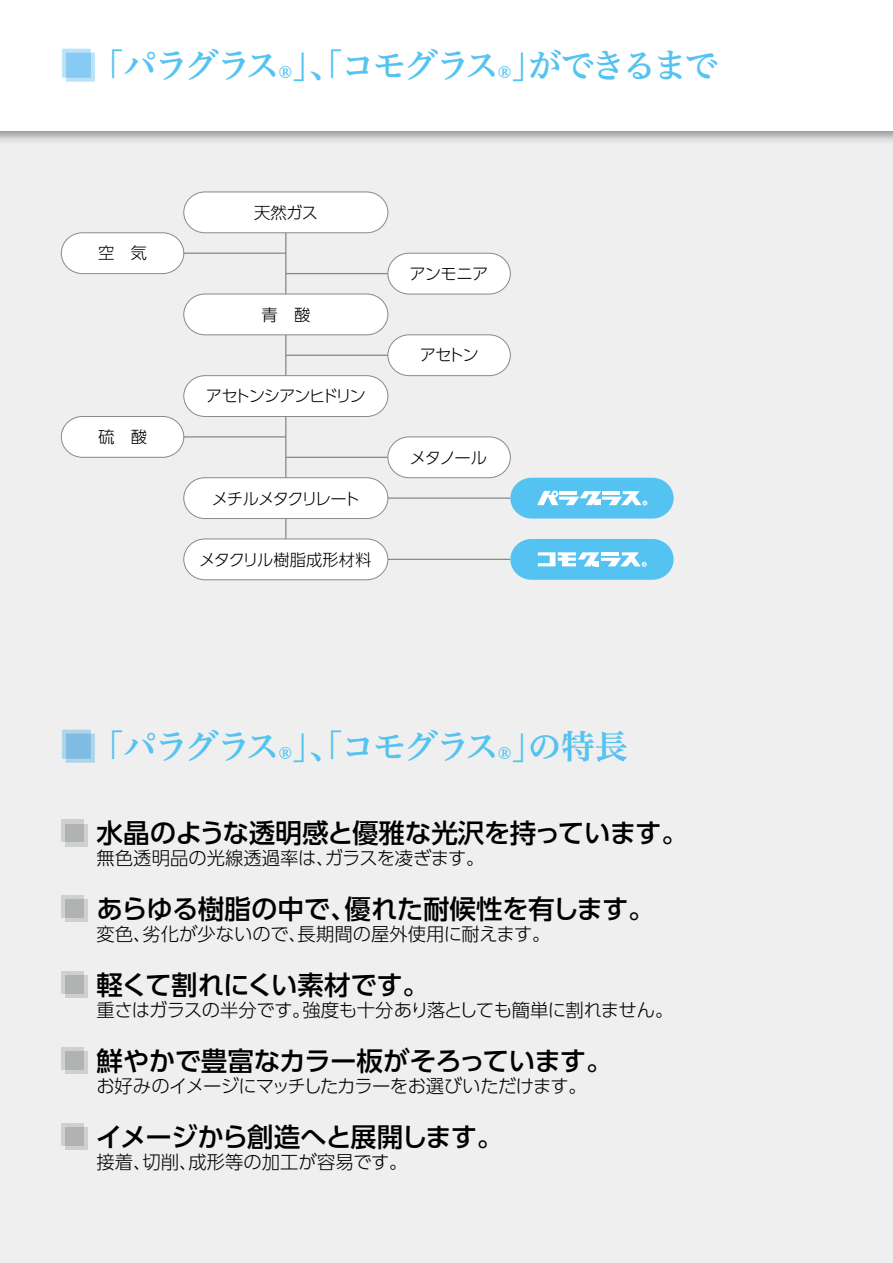
<style>
.page{position:relative;width:893px;height:1263px;background:#fff}
.page>*{position:absolute;margin:0;border:0;box-sizing:border-box;transform-origin:0 0}
.t1{font:33.75px "Hiragino UD Serif Std W6";letter-spacing:-.06em;color:#54c3f1}
.t2{font:500 26.55px "UD Shin Go Pro";letter-spacing:-.02em;color:#000}
.t3{font:500 26.55px "UD Shin Go Pro";letter-spacing:-.045em;color:#000}
.t4{font:300 18.3px "UD Shin Go Pro";color:#000}
.t5{font:300 18.3px "UD Shin Go Pro";letter-spacing:-.02em;color:#000}
.t6{font:300 16.35px "UD Shin Go Pro";letter-spacing:-.075em;color:#000}
.t7{font:300 16.35px "UD Shin Go Pro";letter-spacing:-.105em;color:#000}
.t8{font:300 16.35px "UD Shin Go Pro";color:#000}
.t9{font:300 16.35px "UD Shin Go Pro";letter-spacing:-.095em;color:#000}
.s1{font-family:"UD Shin Go Pro De";font-weight:700;color:#bae3f9}
.s2{font-size:19.65px}
</style>
<div class="page">
<div style="left:0;top:131px;width:893px;height:1132px;background:#efefef"></div>
<hr style="left:286px;top:559px;width:224px;height:1px;background:#898989">
<hr style="left:285px;top:212px;width:1px;height:347px;background:#898989">
<svg style="left:183px;top:538px;width:205px;height:42px"></svg>
<div style="left:65px;top:824px;width:23px;height:22px;background:#cecfcf"></div>
<svg style="left:61px;top:819px;width:23px;height:23px"></svg>
<div style="left:65px;top:899px;width:23px;height:23px;background:#cecfcf"></div>
<svg style="left:61px;top:895px;width:23px;height:23px"></svg>
<div style="left:65px;top:975px;width:23px;height:23px;background:#cecfcf"></div>
<svg style="left:61px;top:971px;width:23px;height:23px"></svg>
<div style="left:65px;top:1051px;width:23px;height:23px;background:#cecfcf"></div>
<svg style="left:61px;top:1047px;width:23px;height:23px"></svg>
<div style="left:65px;top:1127px;width:23px;height:23px;background:#cecfcf"></div>
<svg style="left:61px;top:1123px;width:23px;height:23px"></svg>
<svg style="left:61px;top:192px;width:613px;height:327px"></svg>
<svg style="left:510px;top:539px;width:164px;height:41px"></svg>
<p class="t1" style="left:59px;top:40px;width:660px"><span class="s1">■■</span>「パラグラス<span class="s2">®</span>」、「コモグラス<span class="s2">®</span>」ができるまで</p>
<p class="t6" style="left:98px;top:240px;width:50px">空　気</p>
<p class="t6" style="left:98px;top:424px;width:50px">硫　酸</p>
<p class="t6" style="left:254px;top:199px;width:65px">天然ガス</p>
<p class="t6" style="left:261px;top:301px;width:50px">青　酸</p>
<p class="t7" style="left:206px;top:383px;width:161px">アセトンシアンヒドリン</p>
<p class="t9" style="left:212px;top:485px;width:150px">メチルメタクリレート</p>
<p class="t8" style="left:199px;top:546px;width:174px">メタクリル樹脂成形材料</p>
<p class="t6" style="left:410px;top:260px;width:80px">アンモニア</p>
<p class="t6" style="left:420px;top:342px;width:61px">アセトン</p>
<p class="t6" style="left:410px;top:444px;width:79px">メタノール</p>
<p class="t1" style="left:59px;top:720px;width:571px"><span class="s1">■■</span>「パラグラス<span class="s2">®</span>」、「コモグラス<span class="s2">®</span>」の特長</p>
<p class="t2" style="left:97px;top:811px;width:593px">水晶のような透明感と優雅な光沢を持っています。</p>
<p class="t4" style="left:97px;top:843px;width:389px">無色透明品の光線透過率は、ガラスを凌ぎます。</p>
<p class="t2" style="left:97px;top:887px;width:560px">あらゆる樹脂の中で、優れた耐候性を有します。</p>
<p class="t4" style="left:97px;top:919px;width:455px">変色、劣化が少ないので、長期間の屋外使用に耐えます。</p>
<p class="t2" style="left:97px;top:963px;width:334px">軽くて割れにくい素材です。</p>
<p class="t5" style="left:97px;top:995px;width:579px">重さはガラスの半分です。強度も十分あり落としても簡単に割れません。</p>
<p class="t2" style="left:97px;top:1039px;width:517px">鮮やかで豊富なカラー板がそろっています。</p>
<p class="t5" style="left:96px;top:1071px;width:492px">お好みのイメージにマッチしたカラーをお選びいただけます。</p>
<p class="t3" style="left:96px;top:1115px;width:409px">イメージから創造へと展開します。</p>
<p class="t4" style="left:97px;top:1147px;width:312px">接着、切削、成形等の加工が容易です。</p>
</div>
